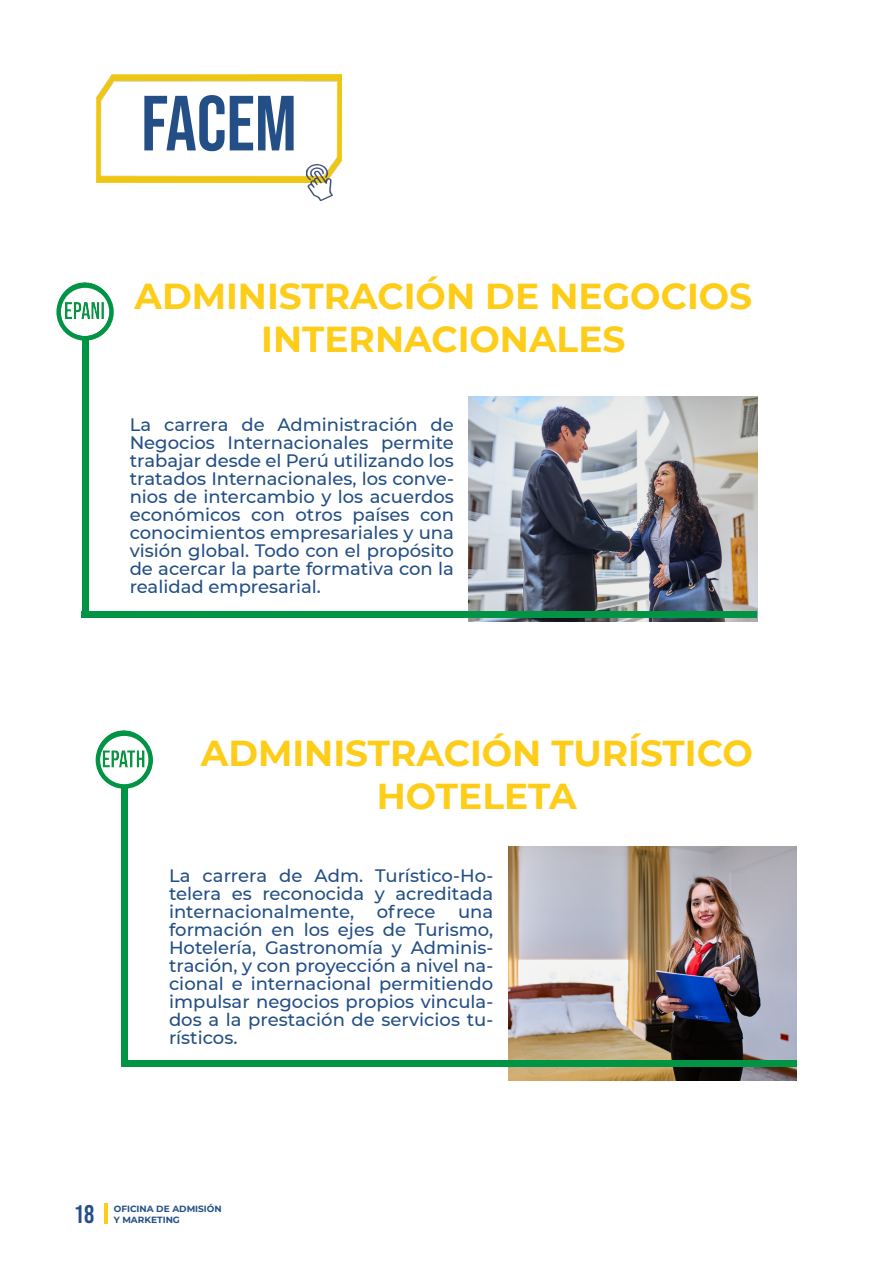
<style>
.page{position:relative;width:893px;height:1263px;background:#fff}
.page>*{position:absolute;margin:0;border:0;box-sizing:border-box;transform-origin:0 0}
.t1{font:78px "Bebas Neue";color:#234f86}
.t2{font:700 36px/43.2px "Montserrat";color:#fecd19;text-align:center}
.t3{font:25.5px "Bebas Neue";color:#234f86}
.t4{font:500 18px/18px "Montserrat";color:#234f86;text-align:justify}
.t5{font:700 9px "Montserrat";color:#234f86}
</style>
<div class="page">
<img style="left:61px;top:282px;width:408px;height:340px">
<img style="left:97px;top:74px;width:244px;height:109px">
<img style="left:306px;top:165px;width:26px;height:36px">
<img style="left:97px;top:730px;width:411px;height:337px">
<hr style="left:104px;top:1204px;width:3px;height:20px;background:#fecd19">
<img style="left:508px;top:846px;width:288px;height:234px">
<div style="left:121px;top:787px;width:7px;height:278px;background:#009444"></div>
<div style="left:121px;top:1060px;width:675px;height:6px;background:#009444"></div>
<div style="left:96px;top:731px;width:57px;height:58px;border:4px solid #009444;border-radius:50%"></div>
<img style="left:469px;top:396px;width:288px;height:226px">
<div style="left:82px;top:339px;width:6px;height:278px;background:#009444"></div>
<div style="left:82px;top:612px;width:675px;height:6px;background:#009444"></div>
<div style="left:56px;top:283px;width:58px;height:58px;border:4px solid #009444;border-radius:50%"></div>
<p class="t1" style="left:141px;top:79px;width:157px">FACEM</p>
<p class="t2" style="left:134px;top:273px;width:619px">ADMINISTRACIÓN DE NEGOCIOS<br>INTERNACIONALES</p>
<p class="t4" style="left:130px;top:415px;width:326px">La carrera de Administración de Negocios Internacionales permite trabajar desde el Perú utilizando los tratados Internacionales, los conve&shy;nios de intercambio y los acuerdos económicos con otros países con conocimientos empresariales y una visión global. Todo con el propósito de acercar la parte formativa con la realidad empresarial.</p>
<p class="t2" style="left:201px;top:729px;width:554px">ADMINISTRACIÓN TURÍSTICO</p>
<p class="t2" style="left:377px;top:772px;width:201px">HOTELETA</p>
<p class="t4" style="left:169px;top:865px;width:326px">La carrera de Adm. Turístico-Ho&shy;telera es reconocida y acreditada internacionalmente,</p>
<p class="t4" style="left:377px;top:901px;width:60px">ofrece</p>
<p class="t4" style="left:169px;top:901px;width:326px;text-indent:289px">una formación en los ejes de Turismo, Hotelería, Gastronomía y Adminis&shy;tración, y con proyección a nivel na&shy;cional e internacional permitiendo impulsar negocios propios vincula&shy;dos a la prestación de servicios tu&shy;rísticos.</p>
<p class="t3" style="left:74px;top:1199px;width:22px">18</p>
<p class="t5" style="left:114px;top:1203px;width:110px">OFICINA DE ADMISIÓN</p>
<p class="t5" style="left:114px;top:1213px;width:68px">Y MARKETING</p>
</div>
